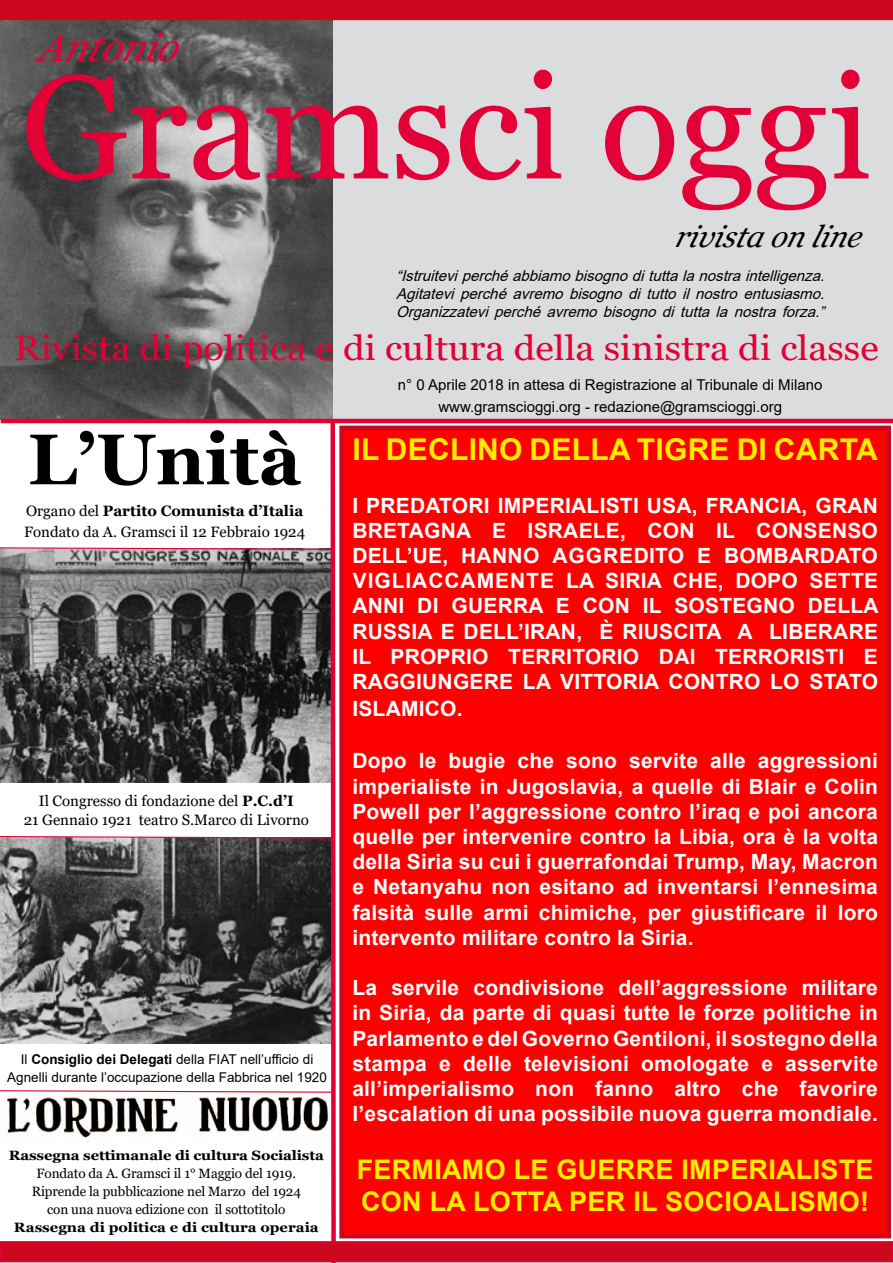
<style>
.page{position:relative;width:893px;height:1263px;background:#fff}
.page>*{position:absolute;margin:0;border:0;box-sizing:border-box;transform-origin:0 0}
.t1{font:147px "Georgia";color:#e20036}
.t2{font:700 71.55px "Georgia";color:#000}
.t3{font:italic 39px "Georgia";color:#e20036}
.t4{font:34.5px "Georgia";color:#e20036;scale:1.1 1}
.t5{font:700 30px "Arial";letter-spacing:.01em;color:#ffed00}
.t6{font:italic 30px "Georgia";color:#000}
.t7{font:700 27px/32.4px "Arial";letter-spacing:.01em;color:#ffed00}
.t8{font:700 21px/25.2px "Arial";letter-spacing:.01em;color:#fff;text-align:justify}
.t9{font:italic 15px/18px "Arial";color:#000;text-align:justify}
.t10{font:15px/18.9px "Georgia";color:#000;text-align:center}
.t11{font:15px/21.6px "Arial";color:#000;text-align:center}
.t12{font:13.5px/18px "Georgia";letter-spacing:-.01em;color:#000;text-align:center}
.t13{font:13.5px/18px "Arial";color:#000;text-align:center}
.t14{font:700 13.5px "Georgia";letter-spacing:-.01em;color:#000;scale:1.1 1}
.s1{font-weight:700}
</style>
<div class="page">
<img style="left:0;top:20px;width:333px;height:396px">
<div style="left:333px;top:20px;width:559px;height:401px;background:#dbdcdd"></div>
<div style="left:0;top:0;width:893px;height:20px;background:#cd071e"></div>
<hr style="left:1px;top:419px;width:892px;height:4px;background:#e20036">
<svg style="left:0;top:416px;width:338px;height:847px"></svg>
<div style="left:1px;top:1242px;width:891px;height:19px;background:#cd071e"></div>
<div style="left:0;top:1241px;width:893px;height:21px;border:2px solid #e20036"></div>
<div style="left:342px;top:428px;width:547px;height:808px;background:#f00"></div>
<div style="left:339px;top:426px;width:552px;height:812px;border:4px solid #cd071e"></div>
<h3 class="t3" style="left:38px;top:23px;width:154px">Antonio</h3>
<h1 class="t1" style="left:21px;top:39px;width:853px">Gramsci oggi</h1>
<h3 class="t6" style="left:674px;top:218px;width:198px">rivistaonline</h3>
<p class="t9" style="left:396px;top:266px;width:435px">“Istruiteviperchéabbiamobisognodituttalanostraintelligenza.<br>Agitatevi perché avremo bisogno di tutto il nostro entusiasmo.<br>Organizzatevi perché avremo bisogno di tutta la nostra forza.”</p>
<h3 class="t4" style="left:14px;top:327px;width:787px">Rivista di politica e di cultura della sinistra di classe</h3>
<p class="t11" style="left:398px;top:374px;width:426px">n° 0 Aprile 2018 in attesa di Registrazione al Tribunale di Milano www.gramscioggi.org - redazione@gramscioggi.org</p>
<h2 class="t2" style="left:28px;top:413px;width:275px">L’Unità</h2>
<p class="t10" style="left:24px;top:500px;width:282px;line-height:21.6px;text-align:left">Organo del <span class="s1">Partito Comunista d’Italia<br></span>Fondato da A. Gramsci il 12 Febbraio 1924</p>
<p class="t10" style="left:24px;top:792px;width:287px">Il Congresso di fondazione del <span class="s1">P.C.d’I<br></span>21 Gennaio 1921 teatro S.Marco di Livorno</p>
<p class="t13" style="left:7px;top:1050px;width:321px">Il <span class="s1">Consiglio dei Delegati</span> della FIAT nell’ufficio di<br>Agnelli durante l’occupazione della Fabbrica nel 1920</p>
<p class="t14" style="left:9px;top:1146px;width:288px">Rassegna settimanale di cultura Socialista</p>
<p class="t12" style="left:32px;top:1164px;width:271px">Fondato da A. Gramsci il 1° Maggio del 1919.<br>Riprende la pubblicazione nel Marzo del 1924 con una nuova edizione con il sottotitolo</p>
<p class="t14" style="left:14px;top:1218px;width:279px">Rassegna di politica e di cultura operaia</p>
<h3 class="t5" style="left:352px;top:429px;width:527px">IL DECLINO DELLA TIGRE DI CARTA</h3>
<p class="t8" style="left:352px;top:493px;width:527px">I PREDATORI IMPERIALISTI USA, FRANCIA, GRAN BRETAGNA E ISRAELE, CON IL CONSENSO DELL’UE, HANNO AGGREDITO E BOMBARDATO vigliaccamente</p>
<p class="t8" style="left:352px;top:568px;width:528px;text-indent:214px">LA SIRIA CHE, DOPO SETTE ANNI DI GUERRA E CON IL SOSTEGNO DELLA RUSSIA E DELL’IRAN, È RIUSCITA A LIBERARE IL PROPRIO TERRITORIO DAI TERRORISTI E RAGGIUNGERE LA VITTORIA CONTRO LO STATO ISLAMICO.</p>
<p class="t8" style="left:352px;top:748px;width:527px">Dopo le bugie che sono servite alle aggressioni imperialiste in Jugoslavia, a quelle di Blair e Colin Powell per l’aggressione contro l’iraq e poi ancora quelle per intervenire contro la Libia, ora è la volta della Siria su cui i guerrafondai Trump, May, Macron e Netanyahu non esitano ad inventarsi l’ennesima falsità sulle armi chimiche, per giustificare il loro intervento militare contro la Siria.</p>
<p class="t8" style="left:352px;top:975px;width:527px">La servile condivisione dell’aggressione militare in Siria, da parte di quasi tutte le forze politiche in Parlamento e del Governo Gentiloni, il sostegno della stampa e delle televisioni omologate e asservite all’imperialismo non fanno altro che favorire l’escalation di una possibile nuova guerra mondiale.</p>
<p class="t7" style="left:357px;top:1153px;width:518px">FERMIAMO LE GUERRE IMPERIALISTE<br>CON LA LOTTA PER IL SOCIOALISMO!</p>
</div>
